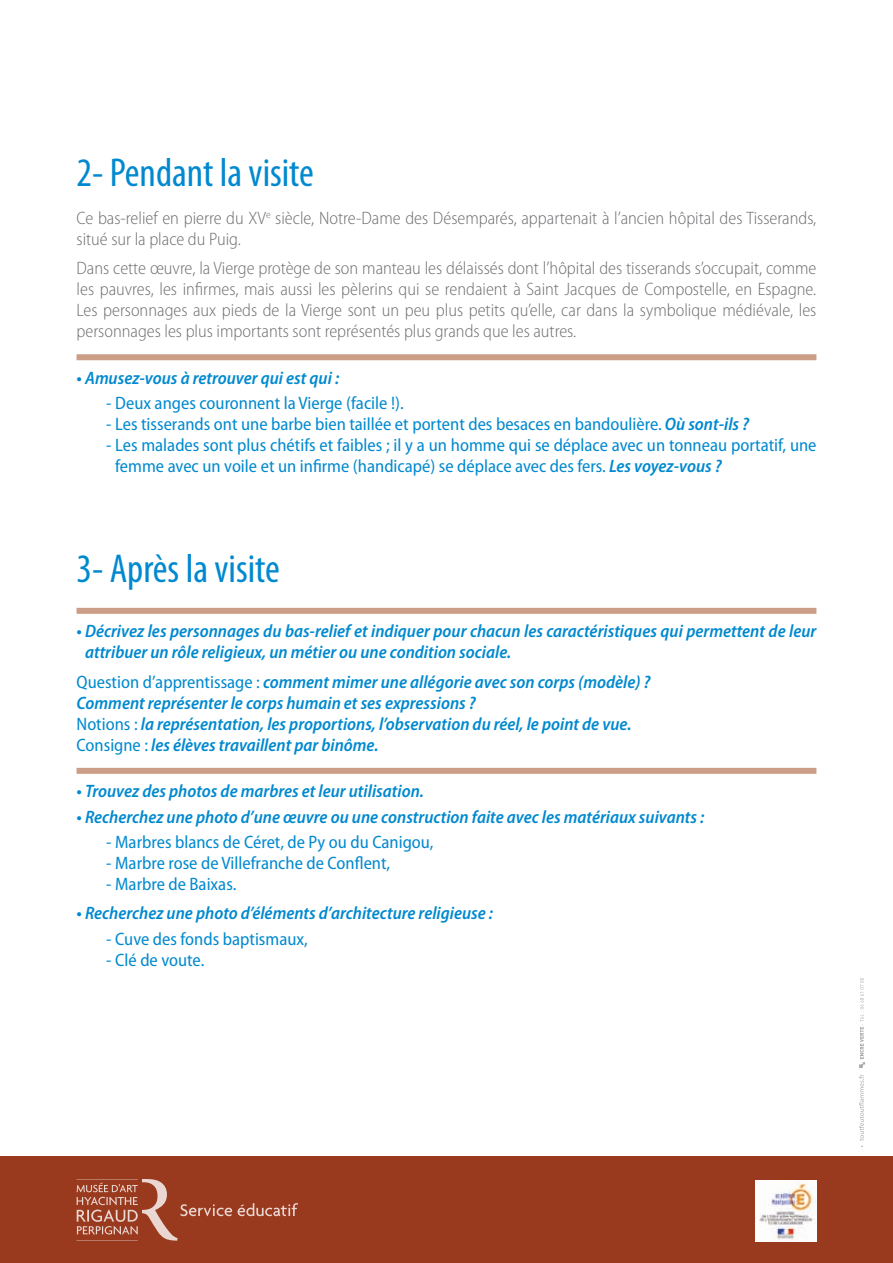
<style>
.page{position:relative;width:893px;height:1263px;background:#fff}
.page>*{position:absolute;margin:0;border:0;box-sizing:border-box;transform-origin:0 0}
.t1{font:condensed 40.5px "Myriad Pro";color:#0089cf}
.t2{font:italic 600 semi-condensed 18px/21px "Myriad Pro";color:#0089cf}
.t3{font:300 semi-condensed 18px/21px "Myriad Pro";color:#6c6d70}
.t4{font:semi-condensed 18px/21px "Myriad Pro";color:#0089cf}
.s1{font-weight:600;font-style:italic}
.s2{font-weight:400;font-style:normal}
</style>
<div class="page">
<div style="left:77px;top:354px;width:739px;height:6px;background:#cc9e87"></div>
<div style="left:77px;top:608px;width:739px;height:6px;background:#cc9e87"></div>
<div style="left:77px;top:768px;width:739px;height:6px;background:#cc9e87"></div>
<div style="left:0;top:1157px;width:893px;height:106px;background:#993a1f"></div>
<img style="left:755px;top:1180px;width:61px;height:62px">
<svg style="left:77px;top:1179px;width:221px;height:62px"></svg>
<svg style="left:859px;top:978px;width:6px;height:169px"></svg>
<h1 class="t1" style="left:77px;top:148px;width:239px">2- Pendant la visite</h1>
<p class="t3" style="left:77px;top:207px;width:741px">Ce bas-relief en pierre du XV<sup>e</sup> siècle, Notre-Dame des Désemparés, appartenait à l’ancien hôpital des Tisserands, situé sur la place du Puig.</p>
<p class="t3" style="left:77px;top:258px;width:741px;text-align:justify">Dans cette œuvre, la Vierge protège de son manteau les délaissés dont l’hôpital des tisserands s’occupait, comme les pauvres, les infirmes, mais aussi les pèlerins qui se rendaient à Saint Jacques de Compostelle, en Espagne.<br>Les personnages aux pieds de la Vierge sont un peu plus petits qu’elle, car dans la symbolique médiévale, les personnages les plus importants sont représentés plus grands que les autres.</p>
<p class="t2" style="left:77px;top:367px;width:264px">• Amusez-vous à retrouver qui est qui :</p>
<p class="t4" style="left:106px;top:393px;width:299px">- Deux anges couronnent la Vierge (facile !).</p>
<p class="t4" style="left:106px;top:414px;width:644px">- Les tisserands ont une barbe bien taillée et portent des besaces en bandoulière. <span class="s1">Où sont-ils ?</span></p>
<p class="t4" style="left:115px;top:435px;width:703px;text-indent:-9px">- Les malades sont plus chétifs et faibles ; il y a un homme qui se déplace avec un tonneau portatif, une femme avec un voile et un infirme (handicapé) se déplace avec des fers. <span class="s1">Les voyez-vous ?</span></p>
<h1 class="t1" style="left:77px;top:544px;width:205px">3- Après la visite</h1>
<p class="t2" style="left:85px;top:621px;width:733px;text-indent:-8px">• Décrivez les personnages du bas-relief et indiquer pour chacun les caractéristiques qui permettent de leur attribuer un rôle religieux, un métier ou une condition sociale.</p>
<p class="t2" style="left:77px;top:672px;width:575px"><span class="s2">Question d’apprentissage :</span> comment mimer une allégorie avec son corps (modèle) ?<br>Comment représenter le corps humain et ses expressions ?<br><span class="s2">Notions :</span> la représentation, les proportions, l’observation du réel, le point de vue.<br><span class="s2">Consigne :</span> les élèves travaillent par binôme.</p>
<p class="t2" style="left:77px;top:781px;width:349px">• Trouvez des photos de marbres et leur utilisation.</p>
<p class="t2" style="left:77px;top:806px;width:629px">• Recherchez une photo d’une œuvre ou une construction faite avec les matériaux suivants :</p>
<p class="t4" style="left:106px;top:832px;width:329px">- Marbres blancs de Céret, de Py ou du Canigou,</p>
<p class="t4" style="left:106px;top:853px;width:285px">- Marbre rose de Villefranche de Conflent,</p>
<p class="t4" style="left:106px;top:874px;width:132px">- Marbre de Baixas.</p>
<p class="t2" style="left:77px;top:903px;width:418px">• Recherchez une photo d’éléments d’architecture religieuse :</p>
<p class="t4" style="left:106px;top:928px;width:203px">- Cuve des fonds baptismaux,</p>
<p class="t4" style="left:106px;top:949px;width:100px">- Clé de voute.</p>
</div>
